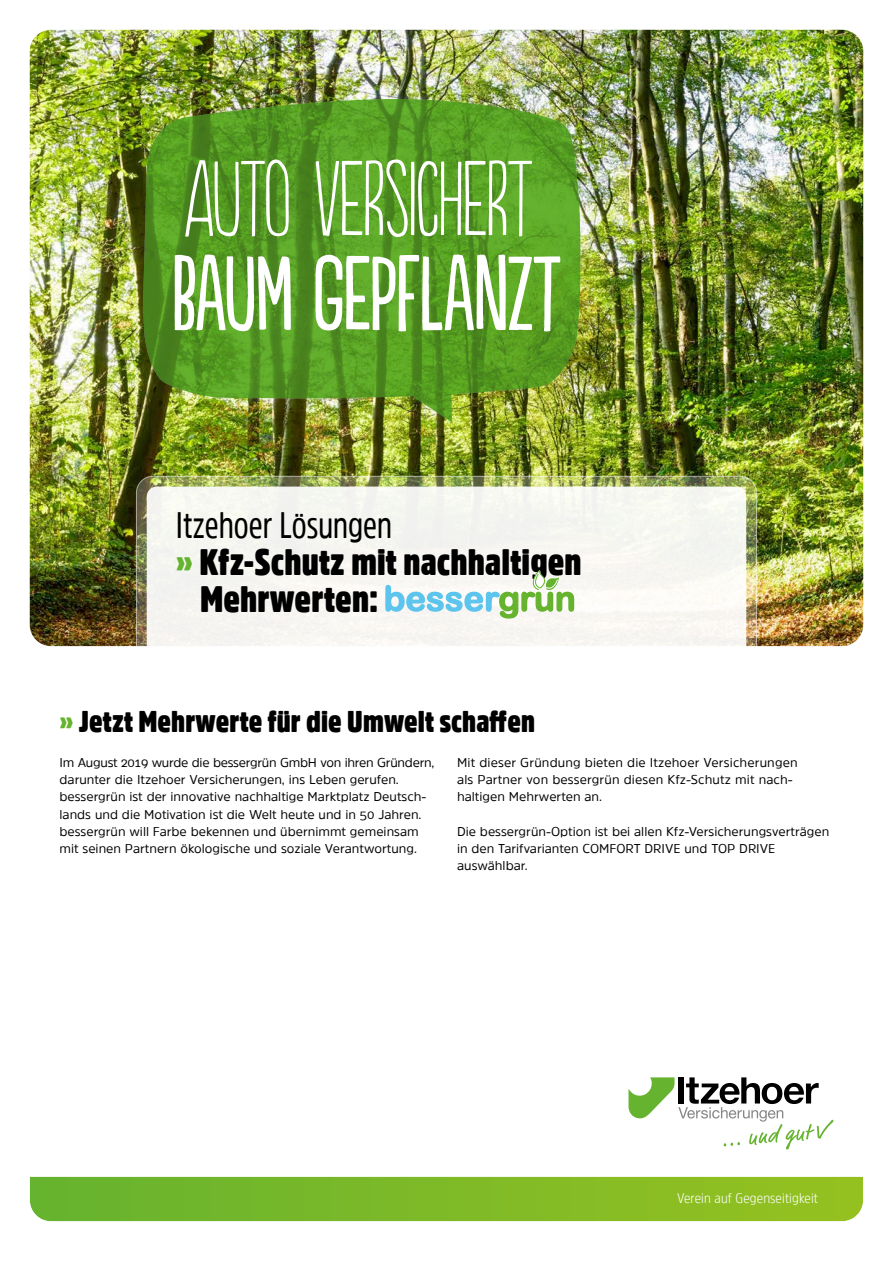
<style>
.page{position:relative;width:893px;height:1263px;background:#fff}
.page>*{position:absolute;margin:0;border:0;box-sizing:border-box;transform-origin:0 0}
.t1{font:300 99.75px "Populaire";letter-spacing:-.025em;color:#fff}
.t2{font:99.75px "Populaire";letter-spacing:-.025em;color:#fff}
.t3{font:900 36.75px "Amsi Pro Cond";letter-spacing:.005em;color:#000}
.t4{font:36.75px "Amsi Pro Cond";color:#000}
.t5{font:900 30px "Amsi Pro Cond";letter-spacing:.005em;color:#000}
.t6{font:300 13.95px "Amsi Pro Narw";letter-spacing:.01em;color:#fff}
.t7{font:12.75px/17.2px "Amsi Pro";color:#000}
.s1{color:#65b32e}
</style>
<div class="page">
<img style="left:30px;top:30px;width:833px;height:616px">
<svg style="left:143px;top:99px;width:439px;height:324px;background:#5d9a26"></svg>
<img style="left:136px;top:476px;width:621px;height:200px;border-radius:17px">
<div style="left:147px;top:487px;width:599px;height:189px;background:linear-gradient(to right,#f6f6f3,#f9f9f5);border-radius:10px"></div>
<svg style="left:628px;top:1077px;width:205px;height:72px"></svg>
<svg style="left:30px;top:1177px;width:833px;height:44px;background:#7eba28"></svg>
<div style="left:136px;top:476px;width:621px;height:200px;border:1px solid #fff;border-radius:17px"></div>
<svg style="left:385px;top:570px;width:190px;height:49px"></svg>
<h1 class="t1" style="left:184px;top:142px;width:351px">AUTO VERSICHERT</h1>
<h1 class="t2" style="left:170px;top:237px;width:392px">BAUM GEPFLANZT</h1>
<h2 class="t4" style="left:176px;top:512px;width:218px">Itzehoer Lösungen</h2>
<h2 class="t3" style="left:176px;top:537px;width:407px"><span class="s1">»</span> Kfz-Schutz mit nachhaltigen</h2>
<h2 class="t3" style="left:200px;top:573px;width:180px">Mehrwerten:</h2>
<h3 class="t5" style="left:60px;top:701px;width:477px"><span class="s1">»</span> Jetzt Mehrwerte für die Umwelt scha昀昀en</h3>
<p class="t7" style="left:60px;top:753px;width:376px">Im August 2019 wurde die bessergrün GmbH von ihren Gründern, darunter die Itzehoer Versicherungen, ins Leben gerufen. bessergrün ist der innovative nachhaltige Marktplatz Deutsch&shy;lands und die Motivation ist die Welt heute und in 50 Jahren. bessergrün will Farbe bekennen und übernimmt gemeinsam mit seinen Partnern ökologische und soziale Verantwortung.</p>
<p class="t7" style="left:457px;top:753px;width:342px">Mit dieser Gründung bieten die Itzehoer Versicherungen als Partner von bessergrün diesen Kfz-Schutz mit nach&shy;haltigen Mehrwerten an.</p>
<p class="t7" style="left:457px;top:822px;width:374px">Die bessergrün-Option ist bei allen Kfz-Versicherungsverträgen in den Tarifvarianten COMFORT DRIVE und TOP DRIVE auswählbar.</p>
<p class="t6" style="left:677px;top:1193px;width:142px">Verein auf Gegenseitigkeit</p>
</div>
